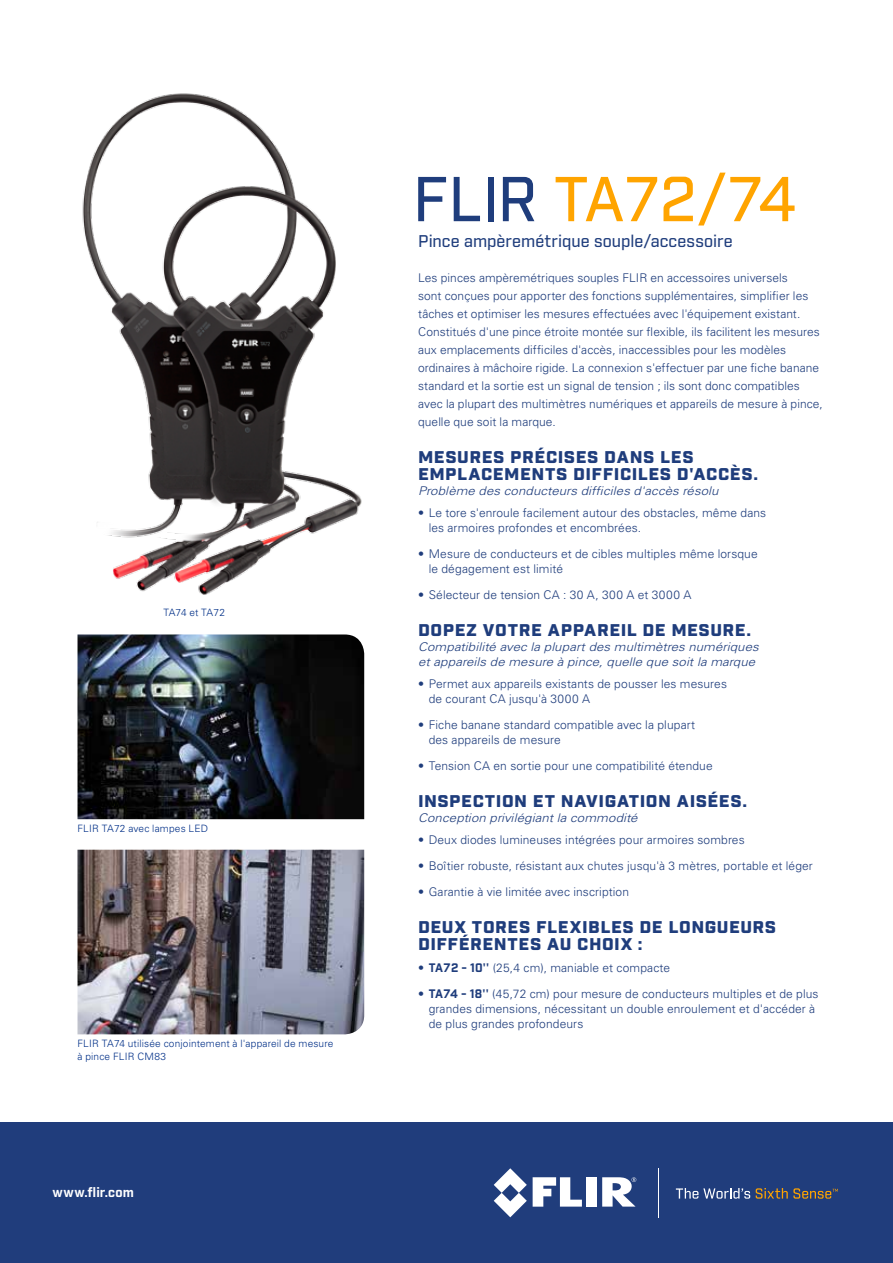
<style>
.page{position:relative;width:893px;height:1263px;background:#fff}
.page>*{position:absolute;margin:0;border:0;box-sizing:border-box;transform-origin:0 0}
.t1{font:500 61.5px "Industry";color:#ffa400}
.t2{font:900 16.5px/17.2px "Industry";letter-spacing:.03em;color:#1f3d7c;scale:1.1 1}
.t3{font:500 16.5px "Industry";color:#1f3d7c}
.t4{font:700 13.2px "Industry";letter-spacing:.015em;color:#fff}
.t5{font:300 12px/18px "Univers LT Std";letter-spacing:.005em;color:#1f3d7c}
.t6{font:italic 300 12px/15px "Univers LT Std";letter-spacing:.01em;color:#1f3d7c;scale:1.1 1}
.t7{font:300 10.2px/12.1px "Univers LT Std";letter-spacing:.015em;color:#002f87}
.s1{color:#1f3d7c}
.s2{font-family:"Industry";font-weight:700}
</style>
<div class="page">
<img style="left:78px;top:634px;width:286px;height:185px">
<img style="left:78px;top:850px;width:286px;height:184px">
<img style="left:82px;top:93px;width:280px;height:502px">
<div style="left:0;top:1123px;width:893px;height:140px;background:#203d7c"></div>
<svg style="left:533px;top:1177px;width:49px;height:30px"></svg>
<div style="left:587px;top:1177px;width:10px;height:29px;background:#fff"></div>
<svg style="left:494px;top:1168px;width:33px;height:49px"></svg>
<svg style="left:602px;top:1177px;width:34px;height:29px"></svg>
<svg style="left:676px;top:1188px;width:74px;height:10px"></svg>
<svg style="left:756px;top:1188px;width:82px;height:10px"></svg>
<hr style="left:658px;top:1168px;width:1px;height:49px;background:#fff">
<p class="t7" style="left:163px;top:606px;width:63px">TA74 et TA72</p>
<p class="t7" style="left:78px;top:822px;width:132px">FLIR TA72 avec lampes LED</p>
<p class="t7" style="left:78px;top:1038px;width:257px">FLIR TA74 utilisée conjointement à l'appareil de mesure à pince FLIR CM83</p>
<p class="t4" style="left:53px;top:1184px;width:83px">www.flir.com</p>
<h1 class="t1" style="left:413px;top:162px;width:385px"><span class="s1">FLIR</span> TA72/74</h1>
<h2 class="t3" style="left:418px;top:232px;width:316px">Pince ampèremétrique souple/accessoire</h2>
<p class="t5" style="left:418px;top:268px;width:406px">Les pinces ampèremétriques souples FLIR en accessoires universels<br>sont conçues pour apporter des fonctions supplémentaires, simplifier les tâches et optimiser les mesures effectuées avec l'équipement existant.<br>Constitués d'une pince étroite montée sur flexible, ils facilitent les mesures aux emplacements difficiles d'accès, inaccessibles pour les modèles ordinaires à mâchoire rigide. La connexion s'effectuer par une fiche banane standard et la sortie est un signal de tension ; ils sont donc compatibles avec la plupart des multimètres numériques et appareils de mesure à pince, quelle que soit la marque.</p>
<h2 class="t2" style="left:418px;top:450px;width:310px">MESURES PRÉCISES DANS LES<br>EMPLACEMENTS DIFFICILES D'ACCÈS.</h2>
<p class="t6" style="left:418px;top:484px;width:274px">Problème des conducteurs difficiles d'accès résolu</p>
<p class="t5" style="left:429px;top:505px;width:339px;line-height:15px;text-indent:-10px">• Le tore s'enroule facilement autour des obstacles, même dans les armoires profondes et encombrées.</p>
<p class="t5" style="left:429px;top:546px;width:331px;line-height:15px;text-indent:-10px">• Mesure de conducteurs et de cibles multiples même lorsque le dégagement est limité</p>
<p class="t5" style="left:418px;top:585px;width:275px">• Sélecteur de tension CA : 30 A, 300 A et 3000 A</p>
<h2 class="t2" style="left:418px;top:623px;width:304px">DOPEZ VOTRE APPAREIL DE MESURE.</h2>
<p class="t6" style="left:418px;top:640px;width:311px">Compatibilité avec la plupart des multimètres numériques et appareils de mesure à pince, quelle que soit la marque</p>
<p class="t5" style="left:429px;top:676px;width:300px;line-height:15px;text-indent:-10px">• Permet aux appareils existants de pousser les mesures de courant CA jusqu'à 3000 A</p>
<p class="t5" style="left:429px;top:717px;width:268px;line-height:15px;text-indent:-10px">• Fiche banane standard compatible avec la plupart des appareils de mesure</p>
<p class="t5" style="left:418px;top:756px;width:296px">• Tension CA en sortie pour une compatibilité étendue</p>
<h2 class="t2" style="left:418px;top:793px;width:300px">INSPECTION ET NAVIGATION AISÉES.</h2>
<p class="t6" style="left:418px;top:810px;width:201px">Conception privilégiant la commodité</p>
<p class="t5" style="left:418px;top:831px;width:328px">• Deux diodes lumineuses intégrées pour armoires sombres</p>
<p class="t5" style="left:418px;top:856px;width:396px">• Boîtier robuste, résistant aux chutes jusqu'à 3 mètres, portable et léger</p>
<p class="t5" style="left:418px;top:882px;width:212px">• Garantie à vie limitée avec inscription</p>
<h2 class="t2" style="left:418px;top:919px;width:327px">DEUX TORES FLEXIBLES DE LONGUEURS<br>DIFFÉRENTES AU CHOIX :</h2>
<p class="t5" style="left:418px;top:959px;width:253px">• <span class="s2">TA72 - 10''</span> (25,4 cm), maniable et compacte</p>
<p class="t5" style="left:429px;top:986px;width:391px;line-height:15px;text-indent:-10px">• <span class="s2">TA74 - 18''</span> (45,72 cm) pour mesure de conducteurs multiples et de plus grandes dimensions, nécessitant un double enroulement et d'accéder à de plus grandes profondeurs</p>
</div>
